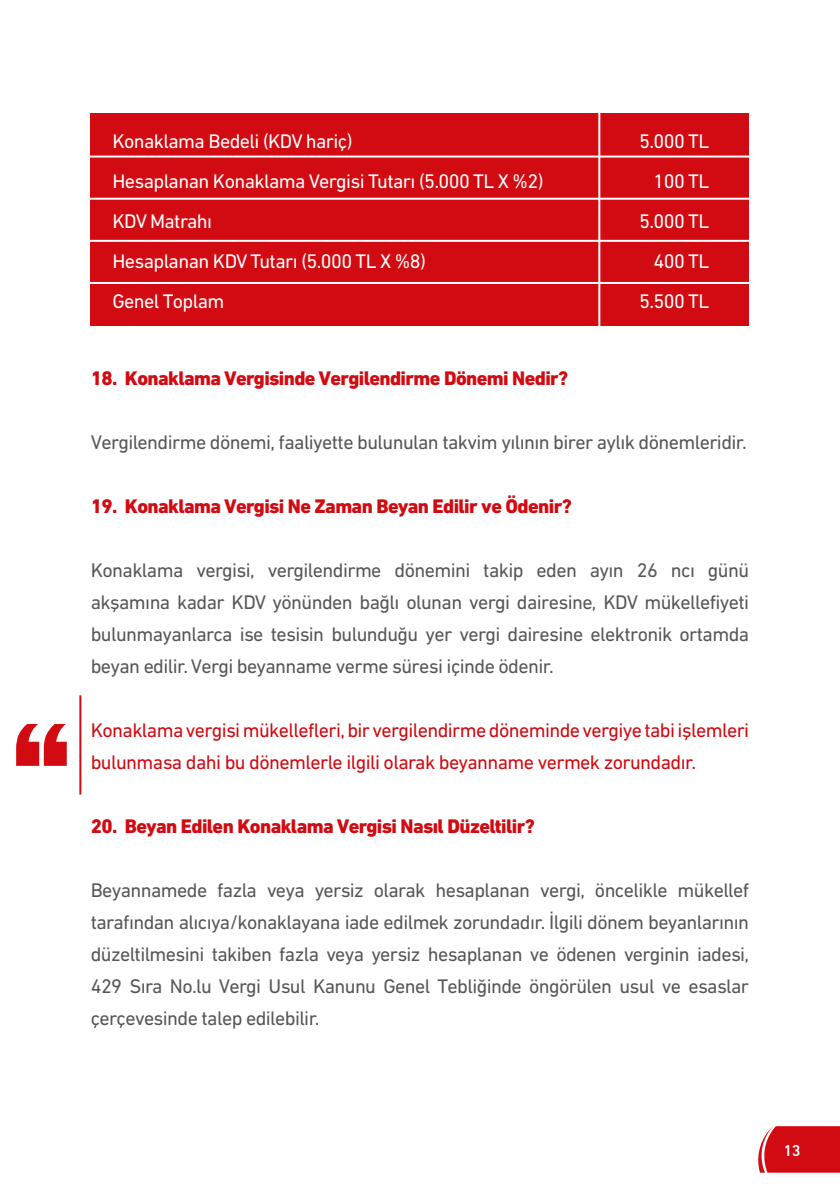
<style>
.page{position:relative;width:840px;height:1191px;background:#fff}
.page>*{position:absolute;margin:0;border:0;box-sizing:border-box;transform-origin:0 0}
.t1{font:20px/32px "DIN Next CYR";letter-spacing:-.03em;color:#575756;text-align:justify}
.t2{font:20px/40px "DIN Next CYR";letter-spacing:-.03em;color:#fff}
.t3{font:800 20px "DIN Next CYR";letter-spacing:-.03em;color:#d20a11}
.t4{font:20px/32px "DIN Next CYR";letter-spacing:-.03em;color:#d20a11}
.t5{font:500 16px "DIN Next CYR";color:#fff}
</style>
<div class="page">
<svg style="left:758px;top:1126px;width:81px;height:46px;background:#d51e24"></svg>
<div style="left:91px;top:113px;width:657px;height:213px;background:#d20a11"></div>
<svg style="left:16px;top:724px;width:51px;height:42px"></svg>
<hr style="left:79px;top:695px;width:2px;height:99px;background:#d20a11">
<hr style="left:598px;top:107px;width:2px;height:224px;background:#fff">
<hr style="left:80px;top:156px;width:678px;height:2px;background:#fff">
<hr style="left:80px;top:240px;width:678px;height:2px;background:#fff">
<hr style="left:80px;top:198px;width:678px;height:2px;background:#fff">
<hr style="left:80px;top:282px;width:678px;height:2px;background:#fff">
<p class="t2" style="left:112px;top:120px;width:432px">Konaklama Bedeli (KDV hariç)<br>Hesaplanan Konaklama Vergisi Tutarı (5.000 TL X %2)<br>KDV Matrahı<br>Hesaplanan KDV Tutarı (5.000 TL X %8)<br>Genel Toplam</p>
<p class="t2" style="left:638px;top:120px;width:71px;text-align:right">5.000 TL<br>100 TL<br>5.000 TL<br>400 TL<br>5.500 TL</p>
<p class="t3" style="left:91px;top:366px;width:478px">18. Konaklama Vergisinde Vergilendirme Dönemi Nedir?</p>
<p class="t1" style="left:91px;top:425px;width:657px">Vergilendirme dönemi, faaliyette bulunulan takvim yılının birer aylık dönemleridir.</p>
<p class="t3" style="left:91px;top:494px;width:482px">19. Konaklama Vergisi Ne Zaman Beyan Edilir ve Ödenir?</p>
<p class="t1" style="left:91px;top:553px;width:659px">Konaklama vergisi, vergilendirme dönemini takip eden ayın 26 ncı günü akşamına kadar KDV yönünden bağlı olunan vergi dairesine, KDV mükellefiyeti bulunmayanlarca ise tesisin bulunduğu yer vergi dairesine elektronik ortamda beyan edilir. Vergi beyanname verme süresi içinde ödenir.</p>
<p class="t4" style="left:91px;top:713px;width:659px">Konaklama vergisi mükellefleri, bir vergilendirme döneminde vergiye tabi işlemleri bulunmasa dahi bu dönemlerle ilgili olarak beyanname vermek zorundadır.</p>
<p class="t3" style="left:91px;top:814px;width:445px">20. Beyan Edilen Konaklama Vergisi Nasıl Düzeltilir?</p>
<p class="t1" style="left:91px;top:873px;width:659px">Beyannamede fazla veya yersiz olarak hesaplanan vergi, öncelikle mükellef tarafından alıcıya/konaklayana iade edilmek zorundadır. İlgili dönem beyanlarının düzeltilmesini takiben fazla veya yersiz hesaplanan ve ödenen verginin iadesi, 429 Sıra No.lu Vergi Usul Kanunu Genel Tebliğinde öngörülen usul ve esaslar çerçevesinde talep edilebilir.</p>
<p class="t5" style="left:783px;top:1140px;width:18px">13</p>
</div>
